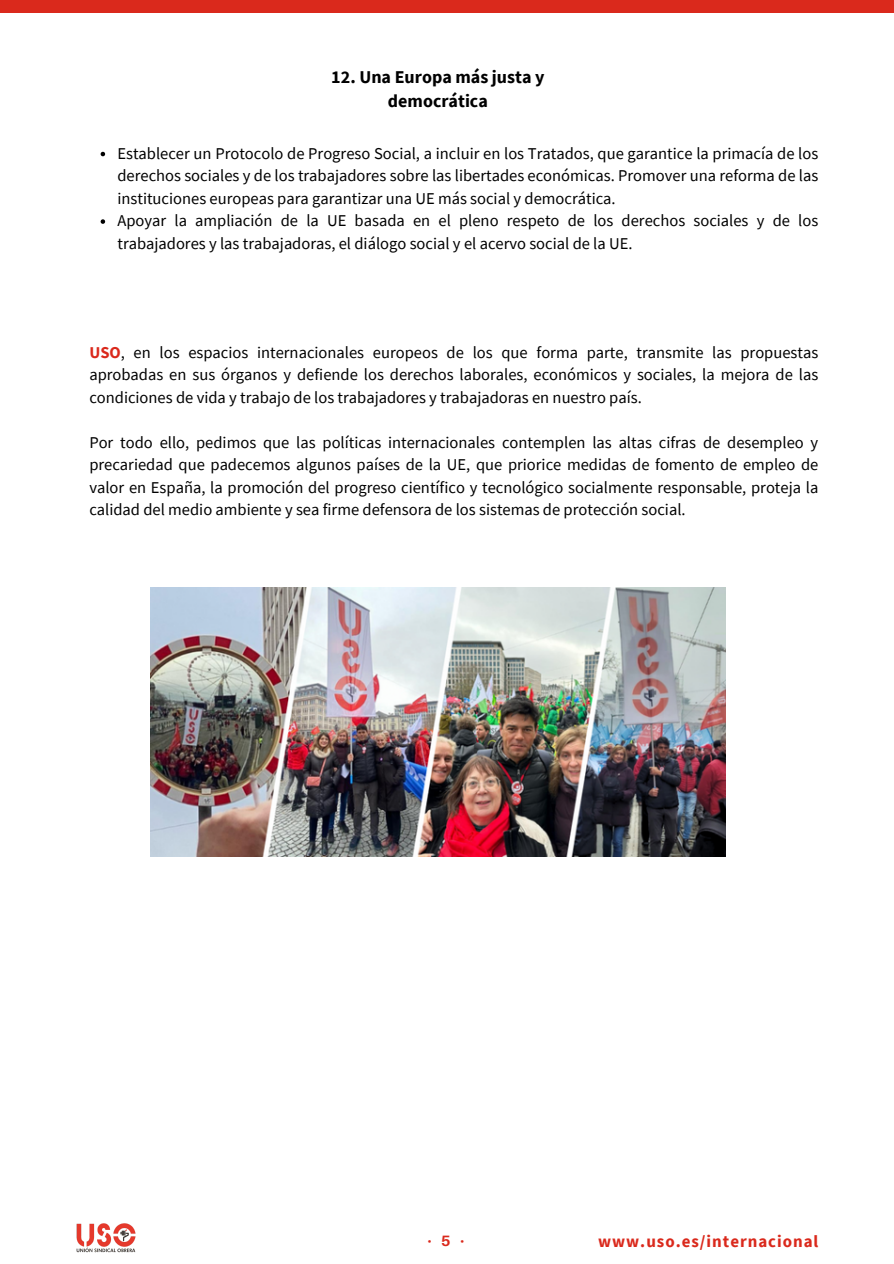
<style>
.page{position:relative;width:894px;height:1264px;background:#fff}
.page>*{position:absolute;margin:0;border:0;box-sizing:border-box;transform-origin:0 0}
.t1{font:700 18px/24.8px "Source Sans Pro";color:#000;text-align:center}
.t2{font:700 16.8px "Source Sans Pro";letter-spacing:.06em;color:#da291c}
.t3{font:16.5px/22.5px "Source Sans Pro";color:#000;text-align:justify}
.t4{font:700 15px "Aileron";color:#da291c}
.s1{font-weight:700;color:#da291c}
</style>
<div class="page">
<div style="left:0;top:0;width:893px;height:12px;background:#da291c"></div>
<img style="left:76px;top:1223px;width:60px;height:30px">
<img style="left:150px;top:588px;width:575px;height:269px">
<svg style="left:101px;top:152px;width:4px;height:4px"></svg>
<svg style="left:101px;top:219px;width:4px;height:5px"></svg>
<h2 class="t1" style="left:331px;top:64px;width:215px">12. Una Europa más justa y democrática</h2>
<p class="t3" style="left:117px;top:141px;width:702px">Establecer un Protocolo de Progreso Social, a incluir en los Tratados, que garantice la primacía de los derechos sociales y de los trabajadores sobre las libertades económicas. Promover una reforma de las instituciones europeas para garantizar una UE más social y democrática.</p>
<p class="t3" style="left:117px;top:209px;width:702px">Apoyar la ampliación de la UE basada en el pleno respeto de los derechos sociales y de los trabajadores y las trabajadoras, el diálogo social y el acervo social de la UE.</p>
<p class="t3" style="left:89px;top:340px;width:730px"><span class="s1">USO</span>, en los espacios internacionales europeos de los que forma parte, transmite las propuestas aprobadas en sus órganos y defiende los derechos laborales, económicos y sociales, la mejora de las condiciones de vida y trabajo de los trabajadores y trabajadoras en nuestro país.</p>
<h1 class="t3" style="left:89px;top:430px;width:730px">Por todo ello, pedimos que las políticas internacionales contemplen las altas cifras de desempleo y precariedad que padecemos algunos países de la UE, que priorice medidas de fomento de empleo de valor en España, la promoción del progreso científico y tecnológico socialmente responsable, proteja la calidad del medio ambiente y sea firme defensora de los sistemas de protección social.</h1>
<p class="t4" style="left:428px;top:1231px;width:38px">·5·</p>
<h2 class="t2" style="left:598px;top:1230px;width:222px">www.uso.es/internacional</h2>
</div>
